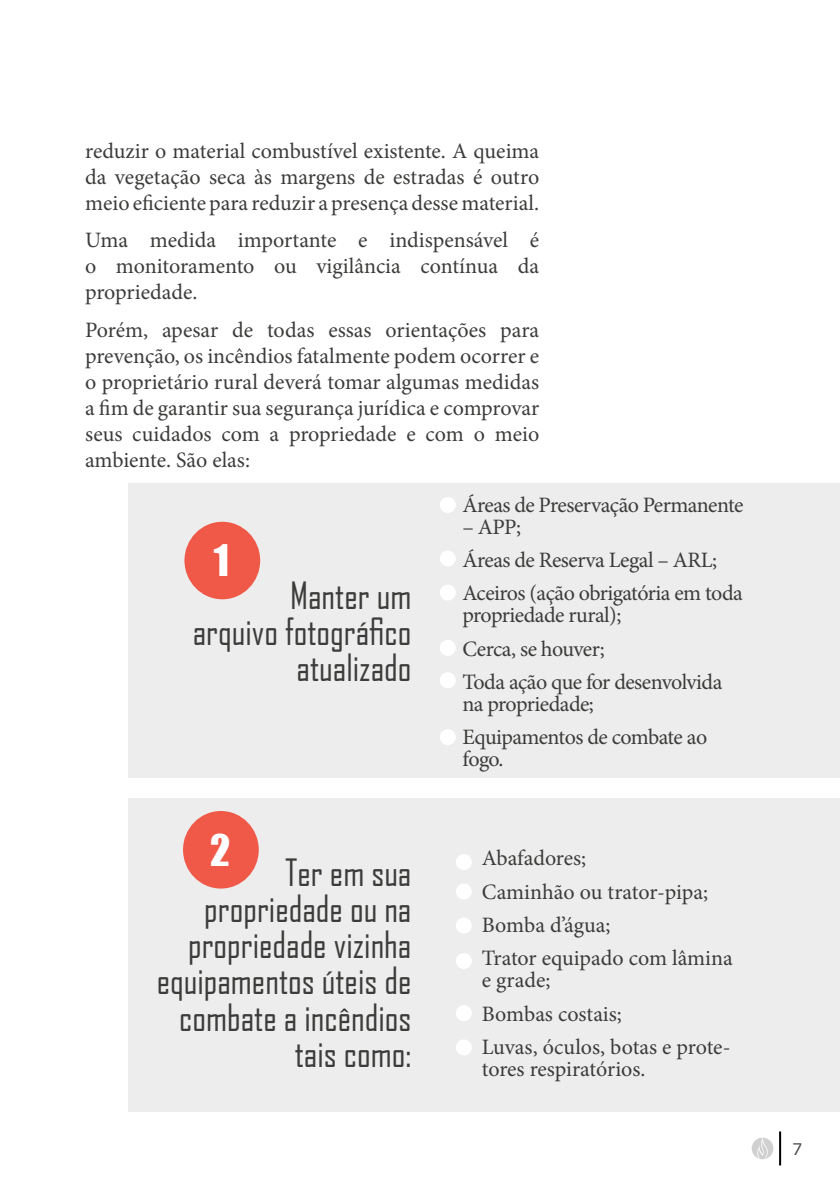
<style>
.page{position:relative;width:840px;height:1191px;background:#fff}
.page>*{position:absolute;margin:0;border:0;box-sizing:border-box;transform-origin:0 0}
.t1{font:40px "Impact";color:#fff}
.t2{font:36px/36px "Agency FB";color:#3c3c3b;text-align:right}
.t3{font:22px/33.4px "Minion Pro";letter-spacing:-.01em;color:#3c3c3b}
.t4{font:16px "Verdana";color:#4a4a49}
</style>
<div class="page">
<svg style="left:751px;top:1137px;width:22px;height:22px"></svg>
<hr style="left:778px;top:1131px;width:2px;height:34px;background:#000">
<div style="left:128px;top:483px;width:711px;height:295px;background:#ededed"></div>
<div style="left:128px;top:798px;width:711px;height:313px;background:#ededed"></div>
<div style="left:184px;top:522px;width:76px;height:77px;background:#f05847;border-radius:50%"></div>
<div style="left:183px;top:811px;width:75px;height:77px;background:#f05847;border-radius:50%"></div>
<div style="left:439px;top:497px;width:16px;height:16px;background:#fff;border-radius:50%"></div>
<div style="left:439px;top:550px;width:16px;height:16px;background:#fff;border-radius:50%"></div>
<div style="left:439px;top:584px;width:16px;height:16px;background:#fff;border-radius:50%"></div>
<div style="left:439px;top:640px;width:16px;height:16px;background:#fff;border-radius:50%"></div>
<div style="left:439px;top:672px;width:16px;height:16px;background:#fff;border-radius:50%"></div>
<div style="left:439px;top:729px;width:16px;height:16px;background:#fff;border-radius:50%"></div>
<div style="left:455px;top:854px;width:16px;height:16px;background:#fff;border-radius:50%"></div>
<div style="left:455px;top:883px;width:16px;height:16px;background:#fff;border-radius:50%"></div>
<div style="left:455px;top:917px;width:16px;height:16px;background:#fff;border-radius:50%"></div>
<div style="left:455px;top:953px;width:16px;height:16px;background:#fff;border-radius:50%"></div>
<div style="left:455px;top:1005px;width:16px;height:16px;background:#fff;border-radius:50%"></div>
<div style="left:455px;top:1039px;width:16px;height:16px;background:#fff;border-radius:50%"></div>
<p class="t3" style="left:85px;top:138px;width:455px;line-height:26px;text-align:justify">reduzir o material combustível existente. A queima da vegetação seca às margens de estradas é outro meio eficiente para reduzir a presença desse material.</p>
<p class="t3" style="left:85px;top:227px;width:455px;line-height:26px;text-align:justify">Uma medida importante e indispensável é o monitoramento ou vigilância contínua da propriedade.</p>
<p class="t3" style="left:85px;top:316px;width:455px;line-height:26px;text-align:justify">Porém, apesar de todas essas orientações para prevenção, os incêndios fatalmente podem ocorrer e o proprietário rural deverá tomar algumas medidas a fim de garantir sua segurança jurídica e comprovar seus cuidados com a propriedade e com o meio ambiente. São elas:</p>
<h1 class="t1" style="left:214px;top:529px;width:17px">1</h1>
<h2 class="t2" style="left:193px;top:576px;width:220px">Manter um<br>arquivo fotográfico atualizado</h2>
<p class="t3" style="left:462px;top:488px;width:282px">Áreas de Preservação Permanente</p>
<p class="t3" style="left:462px;top:510px;width:282px">– APP;<br>Áreas de Reserva Legal – ARL;<br>Aceiros (ação obrigatória em toda</p>
<p class="t3" style="left:462px;top:598px;width:261px">propriedade rural);<br>Cerca, se houver;<br>Toda ação que for desenvolvida</p>
<p class="t3" style="left:462px;top:687px;width:246px">na propriedade;<br>Equipamentos de combate ao</p>
<p class="t3" style="left:462px;top:742px;width:43px">fogo.</p>
<h1 class="t1" style="left:210px;top:819px;width:22px">2</h1>
<h2 class="t2" style="left:157px;top:854px;width:256px">Ter em sua propriedade ou na propriedade vizinha equipamentos úteis de combate a incêndios tais como:</h2>
<p class="t3" style="left:481px;top:841px;width:252px">Abafadores;<br>Caminhão ou trator-pipa;<br>Bomba d’água;<br>Trator equipado com lâmina</p>
<p class="t3" style="left:481px;top:963px;width:250px">e grade;<br>Bombas costais;<br>Luvas, óculos, botas e prote-</p>
<p class="t3" style="left:481px;top:1052px;width:165px">tores respiratórios.</p>
<p class="t4" style="left:791px;top:1137px;width:12px">7</p>
</div>
